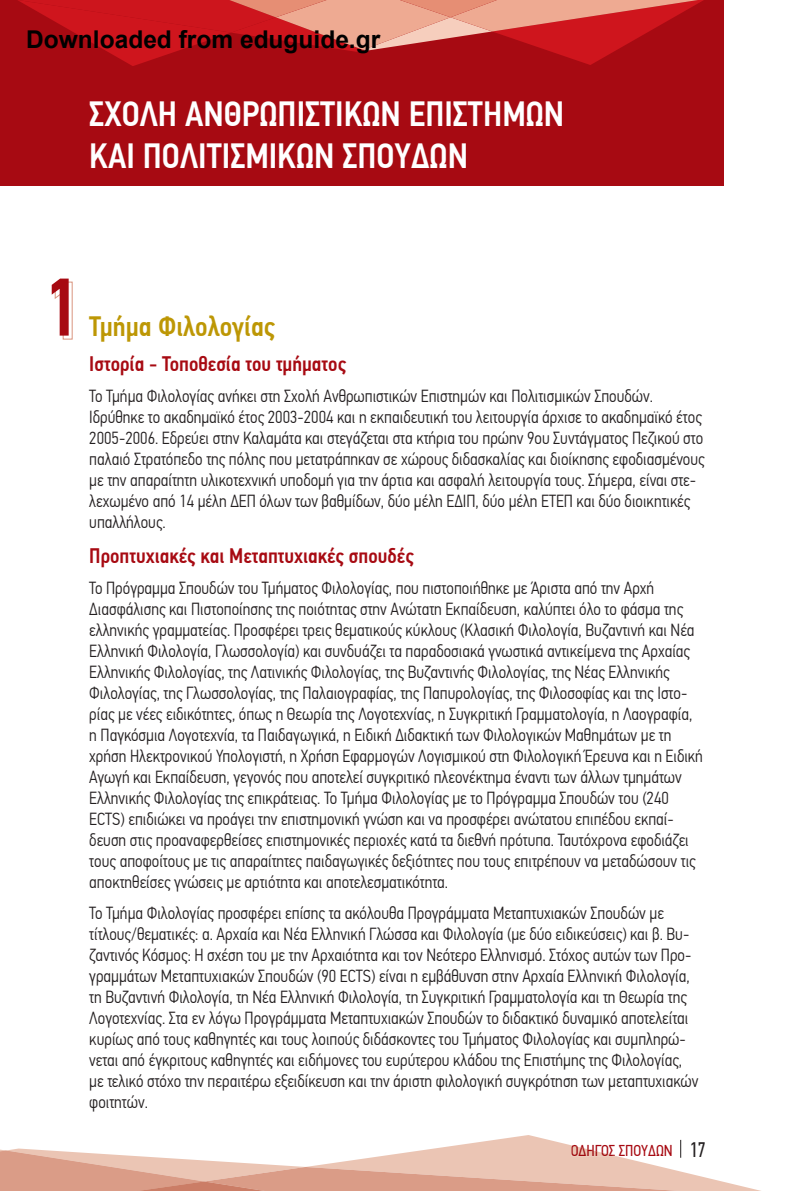
<style>
.page{position:relative;width:794px;height:1191px;background:#fff}
.page>*{position:absolute;margin:0;border:0;box-sizing:border-box;transform-origin:0 0}
.t1{font:500 81.9px "PF Din Text Cond Pro";color:#a70a12}
.t2{font:500 35px/42px "PF Din Text Cond Pro";color:#fff}
.t3{font:500 28px "PF Din Text Cond Pro";color:#bd9705}
.t4{font:500 21px "PF Din Text Cond Pro";color:#a70a12}
.t5{font:300 17.5px/21px "PF Din Text Cond Pro";color:#231f20}
.t6{font:15.75px "PF Din Text Cond Pro";color:#a70a12}
.s1{font-family:"PF Din Text Comp Pro";font-size:21px;color:#231f20}
</style>
<div class="page">
<svg style="left:0;top:1135px;width:761px;height:56px"></svg>
<div style="left:0;top:0;width:723px;height:185px;background:#a70a12"></div>
<svg style="left:18px;top:0;width:686px;height:66px"></svg>
<svg style="left:54px;top:281px;width:19px;height:59px"></svg>
<h2 class="t2" style="left:89px;top:93px;width:476px">ΣΧΟΛΗ ΑΝΘΡΩΠΙΣΤΙΚΩΝ ΕΠΙΣΤΗΜΩΝ<br>ΚΑΙ ΠΟΛΙΤΙΣΜΙΚΩΝ ΣΠΟΥ∆ΩΝ</h2>
<h1 class="t1" style="left:42px;top:258px;width:40px">1</h1>
<h3 class="t3" style="left:89px;top:309px;width:187px">Τµήµα Φιλολογίας</h3>
<p class="t4" style="left:89px;top:351px;width:258px">Ιστορία - Τοποθεσία του τµήµατος</p>
<p class="t5" style="left:89px;top:385px;width:617px">Το Τµήµα Φιλολογίας ανήκει στη Σχολή Ανθρωπιστικών Επιστηµών και Πολιτισµικών Σπουδών.<br>Ιδρύθηκε το ακαδηµαϊκό έτος 2003-2004 και η εκπαιδευτική του λειτουργία άρχισε το ακαδηµαϊκό έτος 2005-2006. Εδρεύει στην Καλαµάτα και στεγάζεται στα κτήρια του πρώην 9ου Συντάγµατος Πεζικού στο παλαιό Στρατόπεδο της πόλης που µετατράπηκαν σε χώρους διδασκαλίας και διοίκησης εφοδιασµένους µε την απαραίτητη υλικοτεχνική υποδοµή για την άρτια και ασφαλή λειτουργία τους. Σήµερα, είναι στε&shy;λεχωµένο από 14 µέλη ∆ΕΠ όλων των βαθµίδων, δύο µέλη Ε∆ΙΠ, δύο µέλη ΕΤΕΠ και δύο διοικητικές υπαλλήλους.</p>
<p class="t4" style="left:89px;top:543px;width:326px">Προπτυχιακές και Μεταπτυχιακές σπουδές</p>
<p class="t5" style="left:89px;top:577px;width:615px">Το Πρόγραµµα Σπουδών του Τµήµατος Φιλολογίας, που πιστοποιήθηκε µε Άριστα από την Αρχή ∆ιασφάλισης και Πιστοποίησης της ποιότητας στην Ανώτατη Εκπαίδευση, καλύπτει όλο το φάσµα της ελληνικής γραµµατείας. Προσφέρει τρεις θεµατικούς κύκλους (Κλασική Φιλολογία, Βυζαντινή και Νέα Ελληνική Φιλολογία, Γλωσσολογία) και συνδυάζει τα παραδοσιακά γνωστικά αντικείµενα της Αρχαίας Ελληνικής Φιλολογίας, της Λατινικής Φιλολογίας, της Βυζαντινής Φιλολογίας, της Νέας Ελληνικής Φιλολογίας, της Γλωσσολογίας, της Παλαιογραφίας, της Παπυρολογίας, της Φιλοσοφίας και της Ιστο&shy;ρίας µε νέες ειδικότητες, όπως η Θεωρία της Λογοτεχνίας, η Συγκριτική Γραµµατολογία, η Λαογραφία, η Παγκόσµια Λογοτεχνία, τα Παιδαγωγικά, η Ειδική ∆ιδακτική των Φιλολογικών Μαθηµάτων µε τη χρήση Ηλεκτρονικού Υπολογιστή, η Χρήση Εφαρµογών Λογισµικού στη Φιλολογική Έρευνα και η Ειδική Αγωγή και Εκπαίδευση, γεγονός που αποτελεί συγκριτικό πλεονέκτηµα έναντι των άλλων τµηµάτων Ελληνικής Φιλολογίας της επικράτειας. Το Τµήµα Φιλολογίας µε το Πρόγραµµα Σπουδών του (240<br>ECTS) επιδιώκει να προάγει την επιστηµονική γνώση και να προσφέρει ανώτατου επιπέδου εκπαί&shy;δευση στις προαναφερθείσες επιστηµονικές περιοχές κατά τα διεθνή πρότυπα. Ταυτόχρονα εφοδιάζει τους αποφοίτους µε τις απαραίτητες παιδαγωγικές δεξιότητες που τους επιτρέπουν να µεταδώσουν τις αποκτηθείσες γνώσεις µε αρτιότητα και αποτελεσµατικότητα.</p>
<p class="t5" style="left:89px;top:902px;width:610px">Το Τµήµα Φιλολογίας προσφέρει επίσης τα ακόλουθα Προγράµµατα Μεταπτυχιακών Σπουδών µε τίτλους/θεµατικές: α. Αρχαία και Νέα Ελληνική Γλώσσα και Φιλολογία (µε δύο ειδικεύσεις) και β. Βυ&shy;ζαντινός Κόσµος: Η σχέση του µε την Αρχαιότητα και τον Νεότερο Ελληνισµό. Στόχος αυτών των Προ&shy;γραµµάτων Μεταπτυχιακών Σπουδών (90 ECTS) είναι η εµβάθυνση στην Αρχαία Ελληνική Φιλολογία, τη Βυζαντινή Φιλολογία, τη Νέα Ελληνική Φιλολογία, τη Συγκριτική Γραµµατολογία και τη Θεωρία της Λογοτεχνίας. Στα εν λόγω Προγράµµατα Μεταπτυχιακών Σπουδών το διδακτικό δυναµικό αποτελείται κυρίως από τους καθηγητές και τους λοιπούς διδάσκοντες του Τµήµατος Φιλολογίας και συµπληρώ&shy;νεται από έγκριτους καθηγητές και ειδήµονες του ευρύτερου κλάδου της Επιστήµης της Φιλολογίας, µε τελικό στόχο την περαιτέρω εξειδίκευση και την άριστη φιλολογική συγκρότηση των µεταπτυχιακών φοιτητών.</p>
<p class="t6" style="left:571px;top:1141px;width:136px">Ο∆ΗΓΟΣ ΣΠΟΥ∆ΩΝ <span class="s1">17</span></p>
</div>
